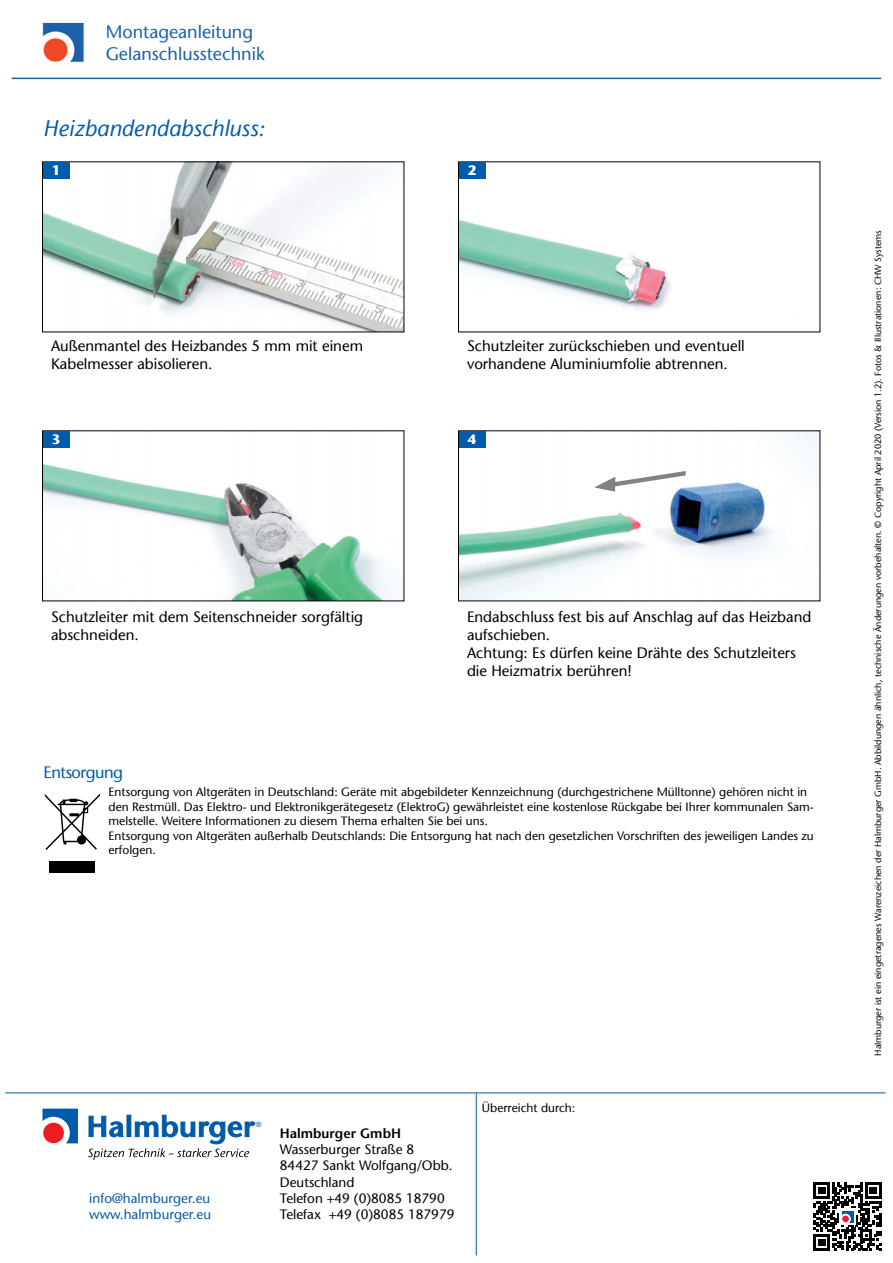
<style>
.page{position:relative;width:893px;height:1263px;background:#fff}
.page>*{position:absolute;margin:0;border:0;box-sizing:border-box;transform-origin:0 0}
.t1{font:italic 22.5px "Stone Sans";color:#005baa}
.t2{font:18px/21.6px "Stone Sans";color:#1c61a9}
.t3{font:16.5px "Stone Sans";letter-spacing:-.03em;color:#005baa}
.t4{font:15px/18px "Stone Sans";color:#000}
.t5{font:13.5px/16.2px "Stone Sans";color:#000}
.t6{font:13.5px/16.2px "Stone Sans";color:#005baa}
.t7{font:600 13.5px "Stone Sans";color:#000}
.t8{font:700 13.5px "Stone Sans LT";color:#fff}
.t9{font:12px/14.4px "Stone Sans";color:#000}
.t10{font:9px "Stone Sans";color:#000}
.t11{font:7.35px "Stone Sans";color:#005baa}
</style>
<div class="page">
<hr style="left:12px;top:78px;width:869px;height:1px;background:#1c61a9">
<img style="left:44px;top:163px;width:358px;height:167px">
<div style="left:43px;top:162px;width:26px;height:16px;background:#005baa"></div>
<img style="left:460px;top:163px;width:211px;height:147px">
<div style="left:459px;top:162px;width:26px;height:16px;background:#005baa"></div>
<img style="left:44px;top:432px;width:349px;height:167px">
<div style="left:43px;top:431px;width:26px;height:16px;background:#005baa"></div>
<img style="left:460px;top:432px;width:358px;height:167px">
<div style="left:459px;top:431px;width:26px;height:16px;background:#005baa"></div>
<svg style="left:593px;top:468px;width:99px;height:24px"></svg>
<div style="left:49px;top:861px;width:46px;height:11px;background:#000"></div>
<svg style="left:45px;top:793px;width:55px;height:57px"></svg>
<img style="left:42px;top:22px;width:42px;height:40px">
<hr style="left:5px;top:1093px;width:880px;height:1px;background:#005baa">
<hr style="left:476px;top:1093px;width:1px;height:162px;background:#005baa">
<svg style="left:43px;top:1109px;width:35px;height:34px"></svg>
<div style="left:43px;top:1123px;width:21px;height:20px;background:#ed1d24;border-radius:50%"></div>
<svg style="left:88px;top:1114px;width:168px;height:46px"></svg>
<svg style="left:814px;top:1182px;width:67px;height:68px"></svg>
<svg style="left:839px;top:1208px;width:17px;height:17px"></svg>
<svg style="left:842px;top:1211px;width:11px;height:11px"></svg>
<svg style="left:840px;top:1214px;width:11px;height:10px"></svg>
<div style="left:842px;top:1215px;width:7px;height:7px;background:#ed1b2f;border-radius:50%"></div>
<h2 class="t2" style="left:106px;top:21px;width:160px">Montageanleitung<br>Gelanschlusstechnik</h2>
<h1 class="t1" style="left:43px;top:114px;width:223px">Heizbandendabschluss:</h1>
<p class="t8" style="left:52px;top:163px;width:10px">1</p>
<p class="t8" style="left:468px;top:163px;width:10px">2</p>
<p class="t4" style="left:51px;top:337px;width:314px">Außenmantel des Heizbandes 5 mm mit einem<br>Kabelmesser abisolieren.</p>
<p class="t4" style="left:467px;top:337px;width:279px">Schutzleiter zurückschieben und eventuell vorhandene Aluminiumfolie abtrennen.</p>
<p class="t8" style="left:52px;top:432px;width:10px">3</p>
<p class="t8" style="left:468px;top:432px;width:10px">4</p>
<p class="t4" style="left:51px;top:607px;width:314px">Schutzleiter mit dem Seitenschneider sorgfältig abschneiden.</p>
<p class="t4" style="left:467px;top:608px;width:346px">Endabschluss fest bis auf Anschlag auf das Heizband aufschieben.<br>Achtung: Es dürfen keine Drähte des Schutzleiters die Heizmatrix berühren!</p>
<h3 class="t3" style="left:44px;top:762px;width:81px">Entsorgung</h3>
<p class="t9" style="left:109px;top:785px;width:707px">Entsorgung von Altgeräten in Deutschland: Geräte mit abgebildeter Kennzeichnung (durchgestrichene Mülltonne) gehören nicht in den Restmüll. Das Elektro- und Elektronikgerätegesetz (ElektroG) gewährleistet eine kostenlose Rückgabe bei Ihrer kommunalen Sam&shy;melstelle. Weitere Informationen zu diesem Thema erhalten Sie bei uns.<br>Entsorgung von Altgeräten außerhalb Deutschlands: Die Entsorgung hat nach den gesetzlichen Vorschriften des jeweiligen Landes zu erfolgen.</p>
<p class="t6" style="left:89px;top:1190px;width:123px">info@halmburger.eu www.halmburger.eu</p>
<p class="t11" style="left:256px;top:1120px;width:7px">®</p>
<p class="t7" style="left:280px;top:1125px;width:123px">Halmburger GmbH</p>
<p class="t5" style="left:280px;top:1141px;width:176px">Wasserburger Straße 8<br>84427 Sankt Wolfgang/Obb.<br>Deutschland<br>Telefon +49 (0)8085 18790<br>Telefax +49 (0)8085 187979</p>
<p class="t9" style="left:482px;top:1101px;width:95px">Überreicht durch:</p>
<p class="t10" style="left:873px;top:1055px;width:827px;rotate:-90deg">Halmburger ist ein eingetragenes Warenzeichen der Halmburger GmbH. Abbildungen ähnlich, technische Änderungen vorbehalten. © Copyright April 2020 (Version 1.2). Fotos &amp; Illustrationen: CHW Systems</p>
</div>
